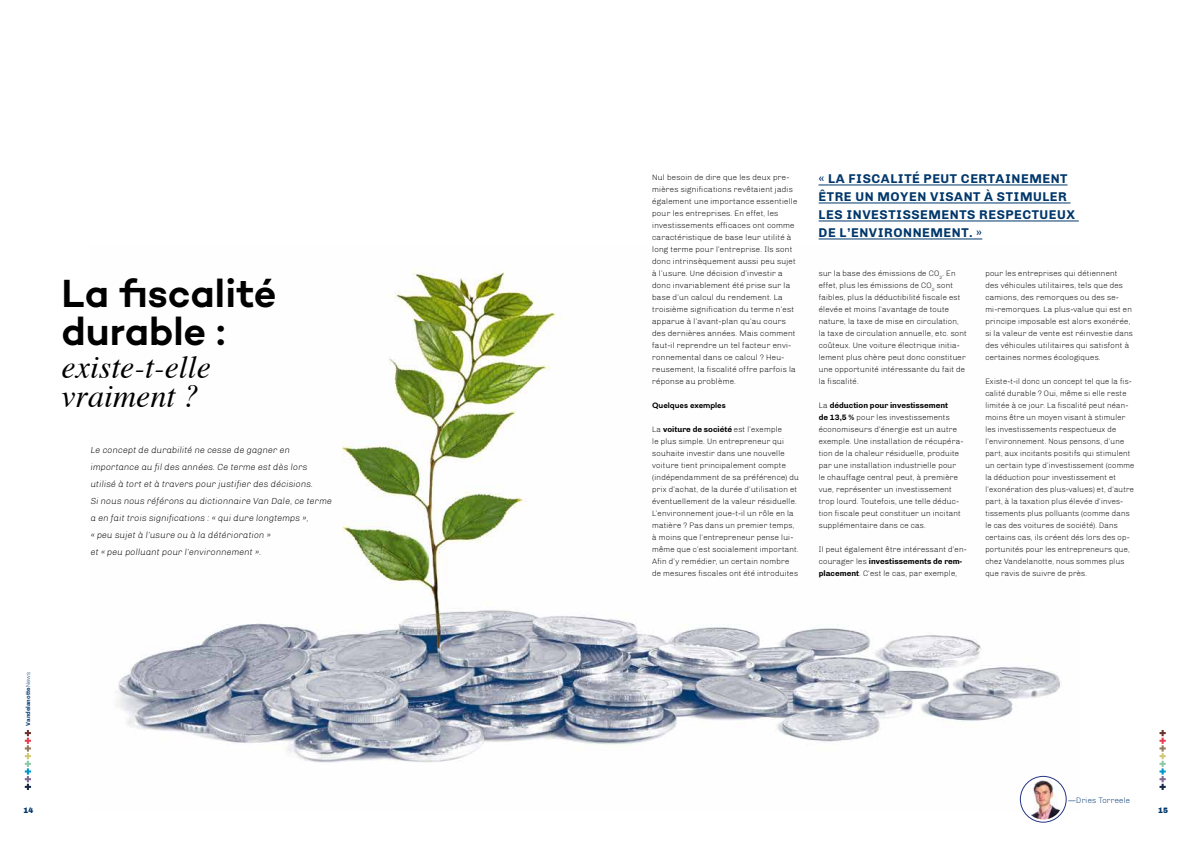
<style>
.page{position:relative;width:1191px;height:842px;background:#fff}
.page>*{position:absolute;margin:0;border:0;box-sizing:border-box;transform-origin:0 0}
.t1{font:600 40px/38px "Campton";color:#000}
.t2{font:italic 32px/29px "Times";color:#000}
.t3{font:700 13px/18px "Chivo";letter-spacing:.04em;color:#00376b}
.t4{font:italic 300 9px/17px "Chivo";color:#000}
.t5{font:300 8px/12px "Chivo";color:#000}
.t6{font:600 8px "Campton";letter-spacing:-.005em;color:#000}
.t7{font:300 8px "Chivo";color:#00376b}
.t8{font:900 8px "Chivo";color:#00376b}
.t9{font:700 6px "Chivo";color:#00376b}
.s1{font-weight:300}
.s2{font-weight:700}
</style>
<div class="page">
<img style="left:116px;top:270px;width:951px;height:541px">
<svg style="left:25px;top:730px;width:6px;height:60px"></svg>
<svg style="left:1159px;top:730px;width:6px;height:60px"></svg>
<div style="left:1020px;top:776px;width:46px;height:46px;border:1px solid #283583;border-radius:50%"></div>
<hr style="left:828px;top:185px;width:239px;height:1px;background:#00376b">
<hr style="left:818px;top:203px;width:252px;height:1px;background:#00376b">
<hr style="left:818px;top:221px;width:260px;height:1px;background:#00376b">
<hr style="left:818px;top:239px;width:164px;height:1px;background:#00376b">
<img style="left:1023px;top:780px;width:40px;height:39px;border-radius:20px">
<h1 class="t1" style="left:62px;top:274px;width:216px">La fiscalité durable :</h1>
<h2 class="t2" style="left:62px;top:351px;width:151px">existe-t-elle vraiment ?</h2>
<p class="t4" style="left:91px;top:441px;width:243px">Le concept de durabilité ne cesse de gagner en importance au fil des années. Ce terme est dès lors utilisé à tort et à travers pour justifier des décisions.<br>Si nous nous référons au dictionnaire Van Dale, ce terme a en fait trois significations : « qui dure longtemps »,<br>« peu sujet à l’usure ou à la détérioration »<br>et « peu polluant pour l’environnement ».</p>
<p class="t9" style="left:24px;top:725px;width:55px;rotate:-90deg">Vandelanotte<span class="s1">News</span></p>
<p class="t5" style="left:652px;top:171px;width:147px">Nul besoin de dire que les deux pre&shy;mières significations revêtaient jadis également une importance essentielle pour les entreprises. En effet, les investissements efficaces ont comme caractéristique de base leur utilité à long terme pour l’entreprise. Ils sont donc intrinsèquement aussi peu sujet à l’usure. Une décision d’investir a donc invariablement été prise sur la base d’un calcul du rendement. La troisième signification du terme n’est apparue à l’avant-plan qu’au cours des dernières années. Mais comment faut-il reprendre un tel facteur envi&shy;ronnemental dans ce calcul ? Heu&shy;reusement, la fiscalité offre parfois la réponse au problème.</p>
<p class="t6" style="left:652px;top:400px;width:75px">Quelques exemples</p>
<p class="t5" style="left:652px;top:423px;width:148px">La <span class="s2">voiture de société</span> est l’exemple<br>le plus simple. Un entrepreneur qui souhaite investir dans une nouvelle voiture tient principalement compte (indépendamment de sa préférence) du prix d’achat, de la durée d’utilisation et éventuellement de la valeur résiduelle.<br>L’environnement joue-t-il un rôle en la matière ? Pas dans un premier temps, à moins que l’entrepreneur pense lui&shy;même que c’est socialement important.<br>Afin d’y remédier, un certain nombre de mesures fiscales ont été introduites</p>
<h3 class="t3" style="left:818px;top:170px;width:258px">« LA FISCALITÉ PEUT CERTAINEMENT<br>ÊTRE UN MOYEN VISANT À STIMULER<br>LES INVESTISSEMENTS RESPECTUEUX<br>DE L’ENVIRONNEMENT. »</h3>
<p class="t5" style="left:818px;top:267px;width:150px">sur la base des émissions de CO<sub>2</sub>. En effet, plus les émissions de CO<sub>2</sub> sont faibles, plus la déductibilité fiscale est élevée et moins l’avantage de toute nature, la taxe de mise en circulation, la taxe de circulation annuelle, etc. sont coûteux. Une voiture électrique initia&shy;lement plus chère peut donc constituer une opportunité intéressante du fait de la fiscalité.</p>
<p class="t5" style="left:818px;top:399px;width:146px">La <span class="s2">déduction pour investissement<br>de 13,5 %</span> pour les investissements économiseurs d’énergie est un autre exemple. Une installation de récupéra&shy;tion de la chaleur résiduelle, produite par une installation industrielle pour le chauffage central peut, à première vue, représenter un investissement trop lourd. Toutefois, une telle déduc&shy;tion fiscale peut constituer un incitant supplémentaire dans ce cas.</p>
<p class="t5" style="left:818px;top:543px;width:150px">Il peut également être intéressant d’en&shy;courager les <span class="s2">investissements de rem&shy;placement</span>. C’est le cas, par exemple,</p>
<p class="t5" style="left:985px;top:267px;width:149px">pour les entreprises qui détiennent<br>des véhicules utilitaires, tels que des camions, des remorques ou des se&shy;mi-remorques. La plus-value qui est en principe imposable est alors exonérée, si la valeur de vente est réinvestie dans des véhicules utilitaires qui satisfont à certaines normes écologiques.</p>
<p class="t5" style="left:985px;top:375px;width:151px">Existe-t-il donc un concept tel que la fis&shy;calité durable ? Oui, même si elle reste limitée à ce jour. La fiscalité peut néan&shy;moins être un moyen visant à stimuler les investissements respectueux de l’environnement. Nous pensons, d’une part, aux incitants positifs qui stimulent un certain type d’investissement (comme la déduction pour investissement et l’exonération des plus-values) et, d’autre part, à la taxation plus élevée d’inves&shy;tissements plus polluants (comme dans le cas des voitures de société). Dans certains cas, ils créent dés lors des op&shy;portunités pour les entrepreneurs que, chez Vandelanotte, nous sommes plus que ravis de suivre de près.</p>
<p class="t7" style="left:1067px;top:796px;width:64px">—Dries Torreele</p>
<p class="t8" style="left:23px;top:806px;width:11px">14</p>
<p class="t8" style="left:1158px;top:806px;width:11px">15</p>
</div>
